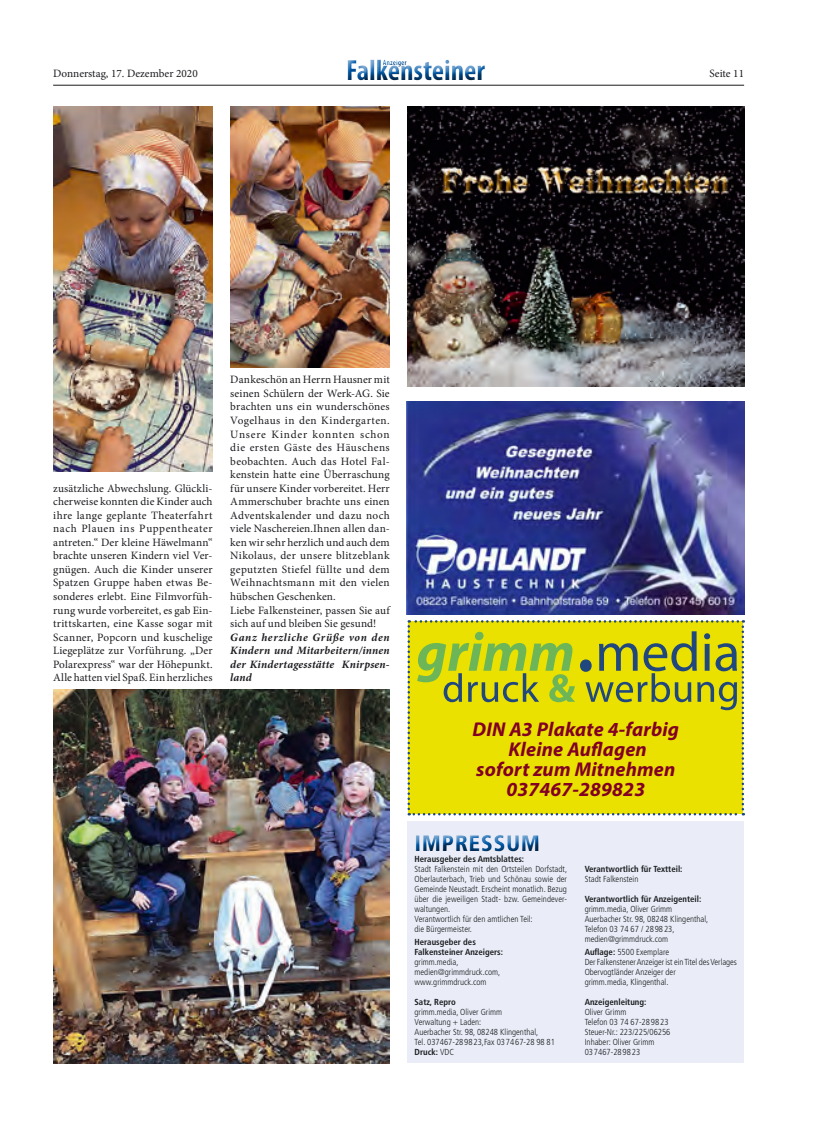
<style>
.page{position:relative;width:815px;height:1134px;background:#fff}
.page>*{position:absolute;margin:0;border:0;box-sizing:border-box;transform-origin:0 0}
.t1{font:700 condensed 29.38px "Myriad Pro";color:#005aa9}
.t2{font:900 condensed 22.5px "Frutiger";letter-spacing:.025em;color:#005aa9}
.t3{font:italic 700 20px/20px "Myriad Pro";letter-spacing:.01em;color:#810024;text-align:center}
.t4{font:11.25px/13.5px "Minion Pro";letter-spacing:.015em;color:#1b1c20;text-align:justify}
.t5{font:italic 700 11.25px/13.5px "Minion Pro";letter-spacing:.02em;color:#1b1c20;text-align:justify}
.t6{font:300 condensed 8.75px/10px "Frutiger";color:#1b1c20}
.t7{font:700 condensed 8.75px/10px "Frutiger";color:#1b1c20}
.t8{font:700 condensed 7.75px "Myriad Pro";color:#005aa9}
.s1{font-weight:700}
</style>
<div class="page">
<hr style="left:53px;top:85px;width:691px;height:1px;background:#1b1c20">
<div style="left:336px;top:50px;width:162px;height:39px;background:#fff"></div>
<div style="left:340px;top:54px;width:154px;height:35px;background:#1b1c20;opacity:.75"></div>
<div style="left:407px;top:821px;width:337px;height:242px;background:#eaedf7"></div>
<div style="left:409px;top:829px;width:139px;height:31px;background:#1b1c20;opacity:.75"></div>
<img style="left:53px;top:690px;width:337px;height:373px">
<img style="left:53px;top:106px;width:159px;height:365px">
<img style="left:230px;top:106px;width:160px;height:261px">
<img style="left:407px;top:402px;width:337px;height:212px">
<img style="left:407px;top:106px;width:337px;height:280px">
<svg style="left:407px;top:620px;width:337px;height:195px"></svg>
<p class="t8" style="left:383px;top:57px;width:25px">Anzeiger</p>
<h1 class="t1" style="left:346px;top:52px;width:141px">Falkensteiner</h1>
<p class="t4" style="left:53px;top:67px;width:146px">Donnerstag, 17. Dezember 2020</p>
<p class="t4" style="left:709px;top:67px;width:36px">Seite 11</p>
<p class="t4" style="left:53px;top:481px;width:161px">zusätzliche Abwechslung. Glückli&shy;cherweise konnten die Kinder auch ihre lange geplante Theaterfahrt nach Plauen ins Puppentheater antreten.“ Der kleine Häwelmann“ brachte unseren Kindern viel Ver&shy;gnügen. Auch die Kinder unserer Spatzen Gruppe haben etwas Be&shy;sonderes erlebt. Eine Filmvorfüh&shy;rung wurde vorbereitet, es gab Ein&shy;trittskarten, eine Kasse sogar mit Scanner, Popcorn und kuschelige Liegeplätze zur Vorführung. „Der Polarexpress“ war der Höhepunkt.<br>Alle hatten viel Spaß. Ein herzliches</p>
<p class="t4" style="left:230px;top:373px;width:161px;text-align:left">Dankeschön an Herrn Hausner mit seinen Schülern der Werk-AG. Sie brachten uns ein wunderschönes<br>Vogelhaus in den Kindergarten.<br>Unsere Kinder konnten schon die ersten Gäste des Häuschens beobachten. Auch das Hotel Fal&shy;kenstein hatte eine Überraschung für unsere Kinder vorbereitet. Herr<br>Ammerschuber brachte uns einen<br>Adventskalender und dazu noch viele Naschereien.Ihnen allen dan&shy;ken wir sehr herzlich und auch dem<br>Nikolaus, der unsere blitzeblank geputzten Stiefel füllte und dem<br>Weihnachtsmann mit den vielen hübschen Geschenken.<br>Liebe Falkensteiner, passen Sie auf sich auf und bleiben Sie gesund!</p>
<p class="t5" style="left:230px;top:630px;width:161px">Ganz herzliche Grüße von den Kindern und Mitarbeitern/innen der Kindertagesstätte Knirpsen&shy;land</p>
<h3 class="t3" style="left:472px;top:719px;width:208px">DIN A3 Plakate 4-farbig<br>Kleine Auflagen<br>sofort zum Mitnehmen<br>037467-289823</h3>
<h2 class="t2" style="left:415px;top:830px;width:127px">IMPRESSUM</h2>
<p class="t7" style="left:415px;top:854px;width:111px">Herausgeber des Amtsblattes:</p>
<p class="t6" style="left:415px;top:864px;width:154px">Stadt Falkenstein mit den Ortsteilen Dorfstadt, Oberlauterbach, Trieb und Schönau sowie der Gemeinde Neustadt. Erscheint monatlich. Bezug über die jeweiligen Stadt- bzw. Gemeindever&shy;waltungen.<br>Verantwortlich für den amtlichen Teil:<br>die Bürgermeister.</p>
<p class="t7" style="left:415px;top:937px;width:90px">Herausgeber des<br>Falkensteiner Anzeigers:</p>
<p class="t6" style="left:415px;top:957px;width:87px">grimm.media, medien@grimmdruck.com, www.grimmdruck.com</p>
<p class="t7" style="left:415px;top:997px;width:43px">Satz, Repro</p>
<p class="t6" style="left:415px;top:1007px;width:142px">grimm.media, Oliver Grimm<br>Verwaltung + Laden:<br>Auerbacher Str. 98, 08248 Klingenthal,<br>Tel. 037467-289823,Fax 037467-28 98 81<br><span class="s1">Druck:</span> VDC</p>
<p class="t7" style="left:585px;top:864px;width:99px">Verantwortlich für Textteil:</p>
<p class="t6" style="left:585px;top:874px;width:55px">Stadt Falkenstein</p>
<p class="t7" style="left:585px;top:894px;width:118px">Verantwortlich für Anzeigenteil:</p>
<p class="t6" style="left:585px;top:904px;width:125px">grimm.media, Oliver Grimm<br>Auerbacher Str. 98, 08248 Klingenthal,<br>Telefon 03 74 67 / 289823, medien@grimmdruck.com</p>
<p class="t6" style="left:585px;top:947px;width:154px"><span class="s1">Auflage:</span> 5500 Exemplare<br>Der Falkenstener Anzeiger ist ein Titel des Verlages Obervogtländer Anzeiger der<br>grimm.media, Klingenthal.</p>
<p class="t7" style="left:585px;top:997px;width:63px">Anzeigenleitung:</p>
<p class="t6" style="left:585px;top:1007px;width:87px">Oliver Grimm<br>Telefon 03 74 67-289823<br>Steuer-Nr.: 223/225/06256<br>Inhaber: Oliver Grimm<br>037467-289823</p>
</div>
